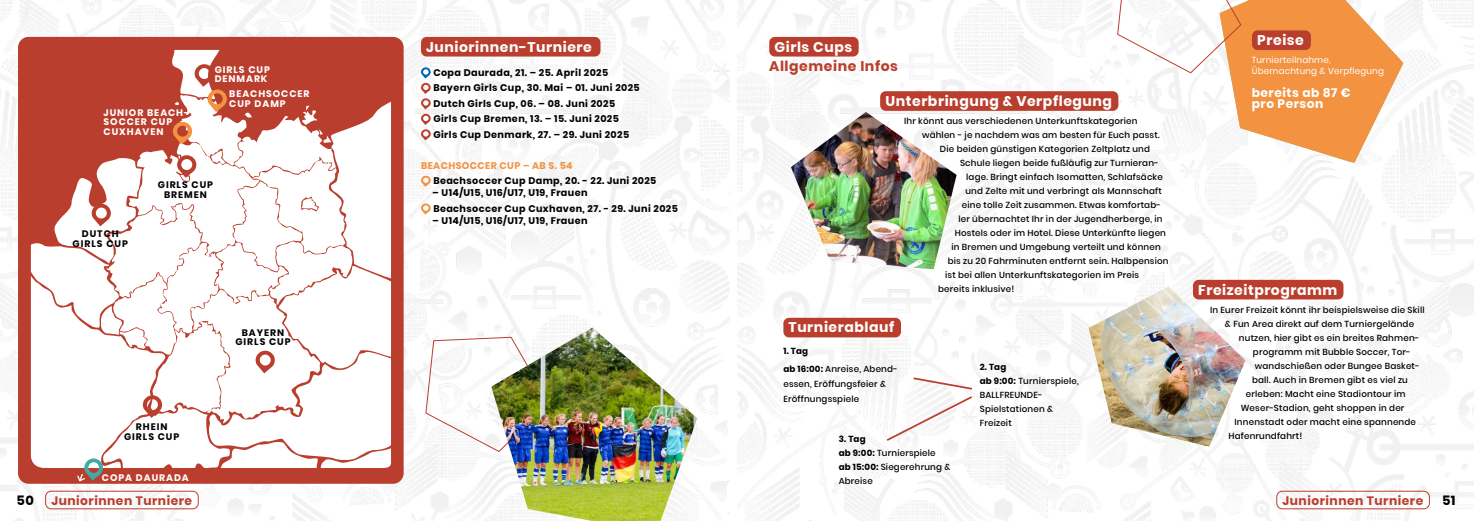
<style>
.page{position:relative;width:1474px;height:521px;background:#fff}
.page>*{position:absolute;margin:0;border:0;box-sizing:border-box;transform-origin:0 0}
.t1{font:700 14px "Poppins";letter-spacing:.04em;color:#fff}
.t2{font:700 14px "Poppins";letter-spacing:.04em;color:#ba3e2d}
.t3{font:700 13.12px "Poppins";color:#000}
.t4{font:700 12.25px "Poppins";letter-spacing:.04em;color:#ba3e2d}
.t5{font:700 12.25px/11.4px "Poppins";letter-spacing:.04em;color:#fff}
.t6{font:700 9.62px/15.5px "Poppins";letter-spacing:.04em;color:#000}
.t7{font:700 9.62px "Poppins";letter-spacing:.04em;color:#f39341}
.t8{font:700 9.45px/9.5px "Poppins";letter-spacing:.1em;color:#fff}
.t9{font:700 9.45px/9.6px "Poppins";letter-spacing:.1em;color:#000;text-align:center}
.t10{font:500 8.75px/14px "Poppins";letter-spacing:.02em;color:#000}
.t11{font:8.75px/11.4px "Poppins";letter-spacing:.02em;color:#fff}
.s1{font-weight:700}
</style>
<div class="page">
<img style="left:737px;top:0;width:736px;height:521px">
<img style="left:0;top:0;width:729px;height:521px">
<div style="left:1276px;top:491px;width:153px;height:18px;border:1px solid #ba3e2d;border-radius:6px"></div>
<div style="left:18px;top:37px;width:385px;height:447px;background:#ba3e2d;border-radius:11px"></div>
<div style="left:421px;top:37px;width:179px;height:20px;background:#ba3e2d;border-radius:6px"></div>
<div style="left:769px;top:37px;width:89px;height:20px;background:#ba3e2d;border-radius:6px"></div>
<svg style="left:421px;top:67px;width:9px;height:73px"></svg>
<svg style="left:421px;top:176px;width:9px;height:11px"></svg>
<svg style="left:421px;top:203px;width:9px;height:12px"></svg>
<svg style="left:424px;top:336px;width:67px;height:117px"></svg>
<img style="left:491px;top:328px;width:206px;height:193px">
<img style="left:790px;top:112px;width:166px;height:157px">
<svg style="left:884px;top:376px;width:90px;height:66px"></svg>
<img style="left:1088px;top:287px;width:157px;height:160px">
<svg style="left:1116px;top:0;width:287px;height:163px"></svg>
<div style="left:880px;top:91px;width:238px;height:20px;background:#ba3e2d;border-radius:6px"></div>
<div style="left:783px;top:318px;width:118px;height:19px;background:#ba3e2d;border-radius:6px"></div>
<div style="left:1192px;top:280px;width:151px;height:19px;background:#ba3e2d;border-radius:6px"></div>
<div style="left:1251px;top:30px;width:59px;height:20px;background:#ba3e2d;border-radius:6px"></div>
<div style="left:45px;top:491px;width:154px;height:18px;border:1px solid #ba3e2d;border-radius:6px"></div>
<svg style="left:30px;top:50px;width:362px;height:432px"></svg>
<p class="t8" style="left:215px;top:65px;width:57px">GIRLS CUP<br>DENMARK</p>
<p class="t8" style="left:104px;top:108px;width:87px">JUNIOR BEACH-<br>SOCCER CUP<br>CUXHAVEN</p>
<p class="t8" style="left:229px;top:89px;width:82px">BEACHSOCCER<br>CUP DAMP</p>
<p class="t9" style="left:73px;top:229px;width:57px">DUTCH<br>GIRLS CUP</p>
<p class="t9" style="left:158px;top:180px;width:57px">GIRLS CUP<br>BREMEN</p>
<p class="t9" style="left:124px;top:422px;width:57px">RHEIN<br>GIRLS CUP</p>
<p class="t8" style="left:102px;top:473px;width:88px">COPA DAURADA</p>
<p class="t9" style="left:235px;top:328px;width:57px">BAYERN<br>GIRLS CUP</p>
<h1 class="t1" style="left:426px;top:39px;width:167px">Juniorinnen-Turniere</h1>
<h1 class="t1" style="left:774px;top:39px;width:79px">Girls Cups</h1>
<p class="t6" style="left:433px;top:65px;width:208px">Copa Daurada, 21. – 25. April 2025<br>Bayern Girls Cup, 30. Mai – 01. Juni 2025<br>Dutch Girls Cup, 06. – 08. Juni 2025<br>Girls Cup Bremen, 13. – 15. Juni 2025<br>Girls Cup Denmark, 27. – 29. Juni 2025</p>
<p class="t7" style="left:421px;top:160px;width:153px">BEACHSOCCER CUP – AB S. 54</p>
<p class="t6" style="left:433px;top:173px;width:225px">Beachsoccer Cup Damp, 20. - 22. Juni 2025</p>
<p class="t6" style="left:432px;top:185px;width:247px">– U14/U15, U16/U17, U19, Frauen<br>Beachsoccer Cup Cuxhaven, 27. - 29. Juni 2025</p>
<p class="t6" style="left:432px;top:213px;width:156px">– U14/U15, U16/U17, U19, Frauen</p>
<h1 class="t2" style="left:769px;top:58px;width:130px">Allgemeine Infos</h1>
<h1 class="t1" style="left:885px;top:93px;width:228px">Unterbringung &amp; Verpflegung</h1>
<p class="t10" style="left:904px;top:114px;width:235px">Ihr könnt aus verschiedenen Unterkunftskategorien</p>
<p class="t10" style="left:922px;top:128px;width:239px">wählen - je nachdem was am besten für Euch passt.</p>
<p class="t10" style="left:940px;top:142px;width:212px">Die beiden günstigen Kategorien Zeltplatz und</p>
<p class="t10" style="left:960px;top:156px;width:200px">Schule liegen beide fußläufig zur Turnieran-</p>
<p class="t10" style="left:966px;top:170px;width:198px">lage. Bringt einfach Isomatten, Schlafsäcke</p>
<p class="t10" style="left:965px;top:184px;width:198px">und Zelte mit und verbringt als Mannschaft</p>
<p class="t10" style="left:961px;top:198px;width:201px">eine tolle Zeit zusammen. Etwas komfortab-</p>
<p class="t10" style="left:958px;top:212px;width:206px">ler übernachtet Ihr in der Jugendherberge, in</p>
<p class="t10" style="left:954px;top:226px;width:213px">Hostels oder im Hotel. Diese Unterkünfte liegen</p>
<p class="t10" style="left:951px;top:240px;width:211px">in Bremen und Umgebung verteilt und können</p>
<p class="t10" style="left:947px;top:254px;width:222px">bis zu 20 Fahrminuten entfernt sein. Halbpension</p>
<p class="t10" style="left:945px;top:268px;width:195px">ist bei allen Unterkunftskategorien im Preis</p>
<p class="t10" style="left:938px;top:282px;width:78px">bereits inklusive!</p>
<h1 class="t1" style="left:788px;top:319px;width:107px">Turnierablauf</h1>
<p class="t10" style="left:783px;top:342px;width:116px;line-height:17.5px"><span class="s1">1. Tag<br>ab 16:00:</span> Anreise, Abend-</p>
<p class="t10" style="left:783px;top:376px;width:104px;line-height:14.9px">essen, Eröffungsfeier &amp;<br>Eröffnungsspiele</p>
<p class="t10" style="left:838px;top:432px;width:113px"><span class="s1">3. Tag<br>ab 9:00:</span> Turnierspiele<br><span class="s1">ab 15:00:</span> Siegerehrung &amp;<br>Abreise</p>
<p class="t10" style="left:979px;top:360px;width:101px"><span class="s1">2. Tag<br>ab 9:00:</span> Turnierspiele,<br>BALLFREUNDE-<br>Spielstationen &amp;<br>Freizeit</p>
<h1 class="t1" style="left:1257px;top:32px;width:48px">Preise</h1>
<p class="t11" style="left:1251px;top:54px;width:134px">Turnierteilnahme,<br>Übernachtung &amp; Verpflegung</p>
<h3 class="t5" style="left:1251px;top:87px;width:100px">bereits ab 87 € pro Person</h3>
<h1 class="t1" style="left:1198px;top:281px;width:141px">Freizeitprogramm</h1>
<p class="t10" style="left:1210px;top:303px;width:216px;text-align:center">In Eurer Freizeit könnt ihr beispielsweise die Skill &amp; Fun Area direkt auf dem Turniergelände</p>
<p class="t10" style="left:1238px;top:331px;width:182px">nutzen, hier gibt es ein breites Rahmen-</p>
<p class="t10" style="left:1252px;top:345px;width:159px">programm mit Bubble Soccer, Tor-</p>
<p class="t10" style="left:1254px;top:359px;width:166px">wandschießen oder Bungee Basket-</p>
<p class="t10" style="left:1252px;top:373px;width:157px">ball. Auch in Bremen gibt es viel zu</p>
<p class="t10" style="left:1245px;top:387px;width:161px">erleben: Macht eine Stadiontour im</p>
<p class="t10" style="left:1240px;top:401px;width:165px">Weser-Stadion, geht shoppen in der</p>
<p class="t10" style="left:1234px;top:415px;width:183px">Innenstadt oder macht eine spannende</p>
<p class="t10" style="left:1228px;top:429px;width:75px">Hafenrundfahrt!</p>
<h2 class="t3" style="left:16px;top:493px;width:19px">50</h2>
<h3 class="t4" style="left:1282px;top:493px;width:142px">Juniorinnen Turniere</h3>
<h2 class="t3" style="left:1441px;top:493px;width:15px">51</h2>
<h3 class="t4" style="left:51px;top:493px;width:142px">Juniorinnen Turniere</h3>
</div>
